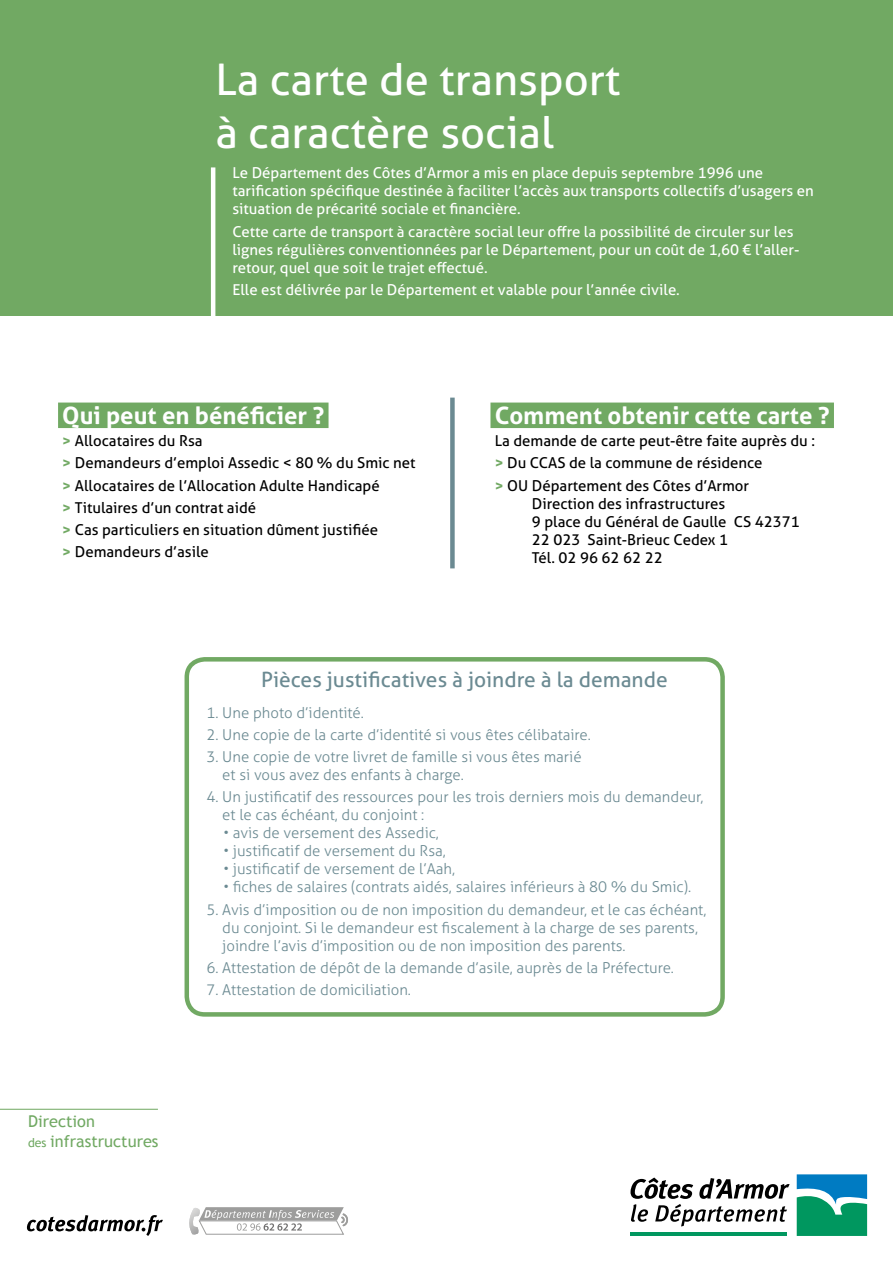
<style>
.page{position:relative;width:893px;height:1263px;background:#fff}
.page>*{position:absolute;margin:0;border:0;box-sizing:border-box;transform-origin:0 0}
.t1{font:43.5px/52.2px "Aller Typo";color:#fff}
.t2{font:700 24px "Aller Typo";color:#fff}
.t3{font:21px "Aller Typo";color:#6b8a92}
.t4{font:16.35px/19.4px "Trebuchet MS";color:#71a963}
.t5{font:300 15px/18px "Aller Typo";color:#6b8a92}
.t6{font:15px/18px "Aller Typo";color:#fff}
.t7{font:15px/22.2px "Aller Typo";color:#000}
.s1{font-weight:700;color:#71a963}
.s2{font-size:12.3px}
</style>
<div class="page">
<div style="left:0;top:0;width:893px;height:316px;background:#71a963"></div>
<hr style="left:211px;top:167px;width:4px;height:158px;background:#fff">
<div style="left:450px;top:398px;width:5px;height:170px;background:#6b8a92"></div>
<div style="left:58px;top:403px;width:271px;height:25px;background:#71a963"></div>
<svg style="left:797px;top:1174px;width:70px;height:62px;background:#239c94"></svg>
<hr style="left:630px;top:1232px;width:157px;height:4px;background:#00975f">
<svg style="left:630px;top:1177px;width:160px;height:49px"></svg>
<hr style="left:0;top:1109px;width:158px;height:1px;background:#71a963">
<div style="left:185px;top:657px;width:540px;height:360px;border:4px solid #71a963;border-radius:18px"></div>
<svg style="left:189px;top:1207px;width:159px;height:28px"></svg>
<svg style="left:27px;top:1215px;width:136px;height:21px"></svg>
<div style="left:490px;top:403px;width:344px;height:25px;background:#71a963"></div>
<h1 class="t1" style="left:215px;top:54px;width:407px">La carte de transport à caractère social</h1>
<p class="t6" style="left:232px;top:164px;width:583px">Le Département des Côtes d’Armor a mis en place depuis septembre 1996 une tarification spécifique destinée à faciliter l’accès aux transports collectifs d’usagers en situation de précarité sociale et financière.</p>
<p class="t6" style="left:232px;top:222px;width:569px">Cette carte de transport à caractère social leur offre la possibilité de circuler sur les lignes régulières conventionnées par le Département, pour un coût de 1,60 € l’aller&shy;retour, quel que soit le trajet effectué.</p>
<p class="t6" style="left:232px;top:280px;width:449px">Elle est délivrée par le Département et valable pour l’année civile.</p>
<h2 class="t2" style="left:62px;top:400px;width:263px">Qui peut en bénéficier ?</h2>
<p class="t7" style="left:62px;top:430px;width:355px"><span class="s1">&gt;</span> Allocataires du Rsa<br><span class="s1">&gt;</span> Demandeurs d’emploi Assedic &lt; 80 % du Smic net <span class="s1">&gt;</span> Allocataires de l’Allocation Adulte Handicapé<br><span class="s1">&gt;</span> Titulaires d’un contrat aidé<br><span class="s1">&gt;</span> Cas particuliers en situation dûment justifiée<br><span class="s1">&gt;</span> Demandeurs d’asile</p>
<h2 class="t2" style="left:495px;top:400px;width:336px">Comment obtenir cette carte ?</h2>
<p class="t7" style="left:495px;top:430px;width:322px">La demande de carte peut-être faite auprès du : <span class="s1">&gt;</span> Du CCAS de la commune de résidence<br><span class="s1">&gt;</span> OU Département des Côtes d’Armor</p>
<p class="t7" style="left:532px;top:494px;width:269px;line-height:18px">Direction des infrastructures<br>9 place du Général de Gaulle CS 42371<br>22 023 Saint-Brieuc Cedex 1<br>Tél. 02 96 62 62 22</p>
<p class="t4" style="left:28px;top:1112px;width:132px">Direction<br><span class="s2">des</span> infrastructures</p>
<h3 class="t3" style="left:261px;top:667px;width:408px">Pièces justificatives à joindre à la demande</h3>
<p class="t5" style="left:206px;top:703px;width:159px">1. Une photo d’identité.</p>
<p class="t5" style="left:206px;top:725px;width:386px">2. Une copie de la carte d’identité si vous êtes célibataire.</p>
<p class="t5" style="left:222px;top:748px;width:361px;text-indent:-16px">3. Une copie de votre livret de famille si vous êtes marié et si vous avez des enfants à charge.</p>
<p class="t5" style="left:222px;top:788px;width:483px;text-indent:-16px">4. Un justificatif des ressources pour les trois derniers mois du demandeur, et le cas échéant, du conjoint :</p>
<p class="t5" style="left:223px;top:824px;width:217px">• avis de versement des Assedic,</p>
<p class="t5" style="left:223px;top:842px;width:224px">• justificatif de versement du Rsa,</p>
<p class="t5" style="left:223px;top:860px;width:233px">• justificatif de versement de l’Aah,</p>
<p class="t5" style="left:223px;top:878px;width:469px">• fiches de salaires (contrats aidés, salaires inférieurs à 80 % du Smic).</p>
<p class="t5" style="left:222px;top:900px;width:486px;text-indent:-16px">5. Avis d’imposition ou de non imposition du demandeur, et le cas échéant, du conjoint. Si le demandeur est fiscalement à la charge de ses parents, joindre l’avis d’imposition ou de non imposition des parents.</p>
<p class="t5" style="left:206px;top:958px;width:469px">6. Attestation de dépôt de la demande d’asile, auprès de la Préfecture.</p>
<p class="t5" style="left:206px;top:981px;width:206px">7. Attestation de domiciliation.</p>
</div>
